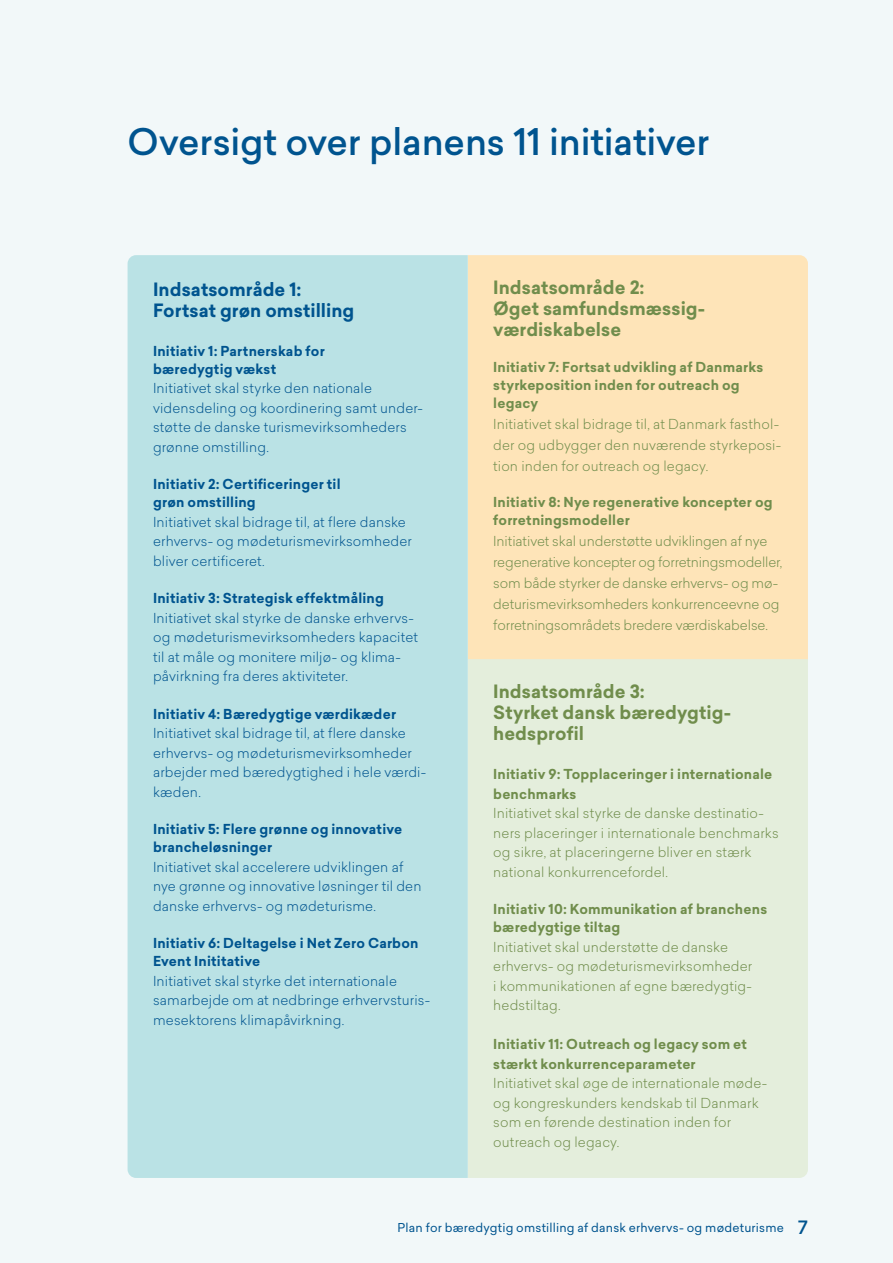
<style>
.page{position:relative;width:893px;height:1263px;background:#f2f8f9}
.page>*{position:absolute;margin:0;border:0;box-sizing:border-box;transform-origin:0 0}
.t1{font:500 36px "Sailec";letter-spacing:-.005em;color:#00548f}
.t2{font:700 18px/21px "Sailec";letter-spacing:.005em;color:#708d4c}
.t3{font:700 18px/21px "Sailec";color:#00548f}
.t4{font:300 13.5px/19.5px "Sailec";letter-spacing:.01em;color:#00548f}
.t5{font:300 13.5px/19.5px "Sailec";letter-spacing:.01em;color:#708d4c}
.t6{font:700 13.5px/18px "Sailec";letter-spacing:.015em;color:#708d4c}
.t7{font:300 13.5px/21px "Sailec";letter-spacing:-.01em;color:#708d4c}
.t8{font:700 13.5px/18px "Sailec";letter-spacing:.015em;color:#00548f}
.t9{font:12px "Sailec";letter-spacing:.015em;color:#00548f}
.s1{font-weight:700}
.s2{font-weight:500;font-size:18px}
</style>
<div class="page">
<div style="left:468px;top:255px;width:340px;height:404px;background:#fee4b8"></div>
<div style="left:468px;top:659px;width:340px;height:519px;background:#e4eedc"></div>
<div style="left:128px;top:255px;width:340px;height:923px;background:#bae2e5"></div>
<p class="t1" style="left:128px;top:116px;width:583px">Oversigt over planens 11 initiativer</p>
<p class="t3" style="left:153px;top:279px;width:203px">Indsatsområde 1:<br>Fortsat grøn omstilling</p>
<p class="t8" style="left:153px;top:342px;width:173px">Initiativ 1: Partnerskab for bæredygtig vækst</p>
<p class="t4" style="left:153px;top:378px;width:271px">Initiativet skal styrke den nationale vidensdeling og koordinering samt under&shy;støtte de danske turismevirksomheders grønne omstilling.</p>
<p class="t8" style="left:153px;top:475px;width:189px">Initiativ 2: Certificeringer til grøn omstilling</p>
<p class="t4" style="left:153px;top:512px;width:260px">Initiativet skal bidrage til, at flere danske erhvervs- og mødeturismevirksomheder bliver certificeret.</p>
<p class="t4" style="left:153px;top:588px;width:266px"><span class="s1">Initiativ 3: Strategisk effektmåling </span>Initiativet skal styrke de danske erhvervs&shy;og mødeturismevirksomheders kapacitet til at måle og monitere miljø- og klima&shy;påvirkning fra deres aktiviteter.</p>
<p class="t4" style="left:153px;top:704px;width:275px"><span class="s1">Initiativ 4: Bæredygtige værdikæder </span>Initiativet skal bidrage til, at flere danske erhvervs- og mødeturismevirksomheder arbejder med bæredygtighed i hele værdi&shy;kæden.</p>
<p class="t8" style="left:153px;top:820px;width:251px">Initiativ 5: Flere grønne og innovative</p>
<p class="t8" style="left:153px;top:838px;width:121px">brancheløsninger</p>
<p class="t4" style="left:153px;top:857px;width:270px">Initiativet skal accelerere udviklingen af nye grønne og innovative løsninger til den danske erhvervs- og mødeturisme.</p>
<p class="t8" style="left:153px;top:934px;width:267px">Initiativ 6: Deltagelse i Net Zero Carbon<br>Event Inititative</p>
<p class="t4" style="left:153px;top:971px;width:279px">Initiativet skal styrke det internationale samarbejde om at nedbringe erhvervsturis&shy;mesektorens klimapåvirkning.</p>
<p class="t2" style="left:493px;top:277px;width:153px">Indsatsområde 2:</p>
<p class="t2" style="left:493px;top:298px;width:213px">Øget samfundsmæssig-</p>
<p class="t2" style="left:493px;top:319px;width:129px">værdiskabelse</p>
<p class="t6" style="left:493px;top:358px;width:271px">Initiativ 7: Fortsat udvikling af Danmarks styrkeposition inden for outreach og legacy</p>
<p class="t5" style="left:493px;top:413px;width:290px;line-height:21px">Initiativet skal bidrage til, at Danmark fasthol&shy;der og udbygger den nuværende styrkeposi&shy;tion inden for outreach og legacy.</p>
<p class="t6" style="left:493px;top:493px;width:281px">Initiativ 8: Nye regenerative koncepter og forretningsmodeller</p>
<p class="t7" style="left:493px;top:530px;width:291px">Initiativet skal understøtte udviklingen af nye regenerative koncepter og forretningsmodeller, som både styrker de danske erhvervs- og mø&shy;deturismevirksomheders konkurrenceevne og forretningsområdets bredere værdiskabelse.</p>
<p class="t2" style="left:493px;top:681px;width:153px">Indsatsområde 3:</p>
<p class="t2" style="left:493px;top:702px;width:239px">Styrket dansk bæredygtig&shy;hedsprofil</p>
<p class="t6" style="left:493px;top:765px;width:281px;line-height:19.5px">Initiativ 9: Topplaceringer i internationale benchmarks</p>
<p class="t5" style="left:493px;top:803px;width:287px">Initiativet skal styrke de danske destinatio&shy;ners placeringer i internationale benchmarks og sikre, at placeringerne bliver en stærk national konkurrencefordel.</p>
<p class="t6" style="left:493px;top:900px;width:275px">Initiativ 10: Kommunikation af branchens bæredygtige tiltag</p>
<p class="t5" style="left:493px;top:937px;width:260px">Initiativet skal understøtte de danske erhvervs- og mødeturismevirksomheder i kommunikationen af egne bæredygtig&shy;hedstiltag.</p>
<p class="t6" style="left:493px;top:1035px;width:255px;line-height:19.5px">Initiativ 11: Outreach og legacy som et stærkt konkurrenceparameter</p>
<p class="t5" style="left:493px;top:1073px;width:276px">Initiativet skal øge de internationale møde&shy;og kongreskunders kendskab til Danmark som en førende destination inden for outreach og legacy.</p>
<p class="t9" style="left:398px;top:1219px;width:412px">Plan for bæredygtig omstilling af dansk erhvervs- og mødeturisme <span class="s2">7</span></p>
</div>
